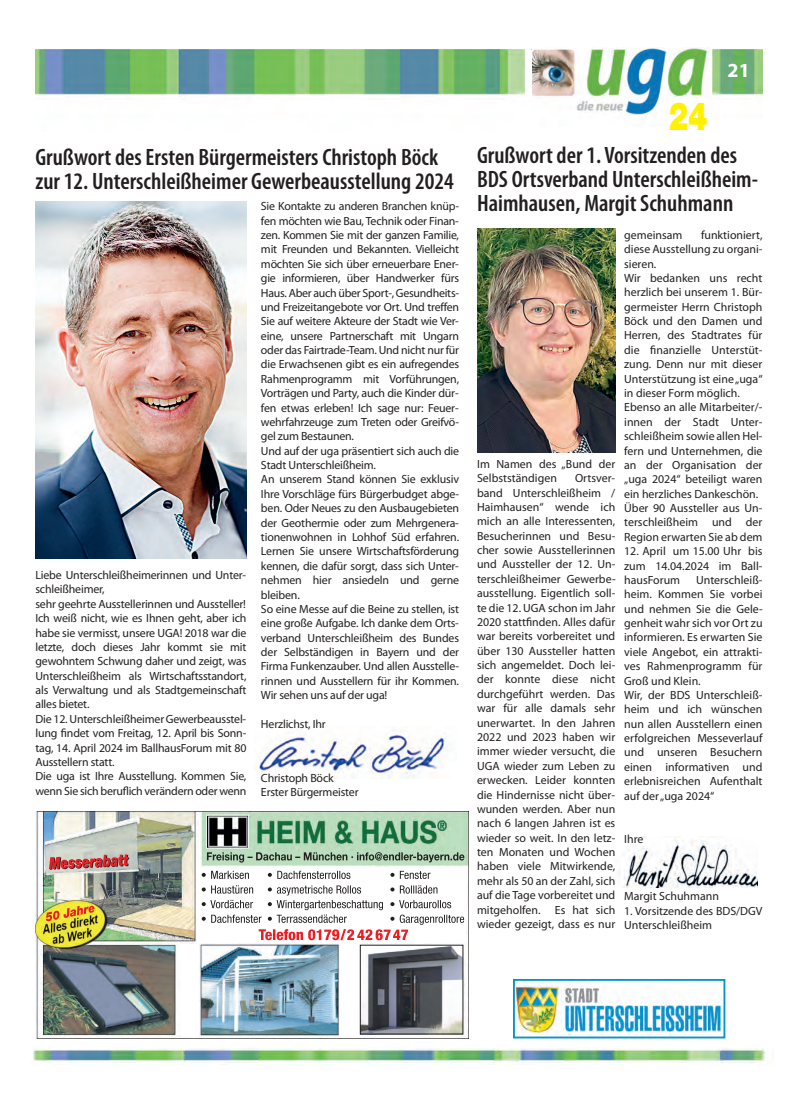
<style>
.page{position:relative;width:798px;height:1117px;background:#fff}
.page>*{position:absolute;margin:0;border:0;box-sizing:border-box;transform-origin:0 0}
.t1{font:900 38.75px "Helvetica Neue";color:#fff101;scale:.75 1}
.t2{font:600 condensed 23.75px/23.8px "Myriad Pro";color:#231f20}
.t3{font:700 20px "Myriad Pro";color:#fff}
.t4{font:11.88px/14.4px "Myriad Pro";letter-spacing:-.015em;color:#231f20}
</style>
<div class="page">
<img style="left:619px;top:836px;width:138px;height:51px">
<img style="left:254px;top:730px;width:196px;height:48px">
<img style="left:35px;top:50px;width:727px;height:49px">
<div style="left:526px;top:50px;width:183px;height:82px;background:#fff"></div>
<img style="left:532px;top:48px;width:177px;height:70px">
<div style="left:669px;top:99px;width:36px;height:33px;background:#fff"></div>
<img style="left:33px;top:1048px;width:733px;height:15px">
<img style="left:35px;top:202px;width:211px;height:356px">
<img style="left:477px;top:229px;width:138px;height:223px">
<img style="left:516px;top:982px;width:206px;height:53px">
<div style="left:513px;top:978px;width:212px;height:60px;border:2px solid #0694cd"></div>
<img style="left:35px;top:811px;width:433px;height:227px">
<img style="left:203px;top:852px;width:262px;height:12px">
<svg style="left:207px;top:851px;width:257px;height:11px;background:#8fa791"></svg>
<svg style="left:46px;top:905px;width:48px;height:16px"></svg>
<svg style="left:181px;top:943px;width:282px;height:92px"></svg>
<div style="left:197px;top:867px;width:268px;height:75px;background:#fff"></div>
<img style="left:199px;top:944px;width:140px;height:91px">
<img style="left:362px;top:946px;width:99px;height:86px">
<svg style="left:49px;top:854px;width:80px;height:15px"></svg>
<svg style="left:201px;top:870px;width:48px;height:8px"></svg>
<svg style="left:268px;top:870px;width:82px;height:8px"></svg>
<svg style="left:390px;top:870px;width:40px;height:8px"></svg>
<svg style="left:201px;top:885px;width:263px;height:55px"></svg>
<h2 class="t2" style="left:35px;top:147px;width:420px">Grußwort des Ersten Bürgermeisters Christoph Böck zur 12. Unterschleißheimer Gewerbeausstellung 2024</h2>
<p class="t4" style="left:35px;top:568px;width:212px">Liebe Unterschleißheimerinnen und Unter&shy;schleißheimer,<br>sehr geehrte Ausstellerinnen und Aussteller!<br>Ich weiß nicht, wie es Ihnen geht, aber ich habe sie vermisst, unsere UGA! 2018 war die letzte, doch dieses Jahr kommt sie mit gewohntem Schwung daher und zeigt, was Unterschleißheim als Wirtschaftsstandort, als Verwaltung und als Stadtgemeinschaft alles bietet.<br>Die 12. Unterschleißheimer Gewerbeausstel&shy;lung findet vom Freitag, 12. April bis Sonn&shy;tag, 14. April 2024 im BallhausForum mit 80<br>Ausstellern statt.<br>Die uga ist Ihre Ausstellung. Kommen Sie, wenn Sie sich beruflich verändern oder wenn</p>
<p class="t4" style="left:261px;top:200px;width:200px">Sie Kontakte zu anderen Branchen knüp&shy;fen möchten wie Bau, Technik oder Finan&shy;zen. Kommen Sie mit der ganzen Familie, mit Freunden und Bekannten. Vielleicht möchten Sie sich über erneuerbare Ener&shy;gie informieren, über Handwerker fürs Haus. Aber auch über Sport-, Gesundheits&shy;und Freizeitangebote vor Ort. Und treffen Sie auf weitere Akteure der Stadt wie Ver&shy;eine, unsere Partnerschaft mit Ungarn oder das Fairtrade-Team. Und nicht nur für die Erwachsenen gibt es ein aufregendes Rahmenprogramm mit Vorführungen, Vorträgen und Party, auch die Kinder dür&shy;fen etwas erleben! Ich sage nur: Feuer&shy;wehrfahrzeuge zum Treten oder Greifvö&shy;gel zum Bestaunen.<br>Und auf der uga präsentiert sich auch die Stadt Unterschleißheim.<br>An unserem Stand können Sie exklusiv Ihre Vorschläge fürs Bürgerbudget abge&shy;ben. Oder Neues zu den Ausbaugebieten der Geothermie oder zum Mehrgenera&shy;tionenwohnen in Lohhof Süd erfahren.<br>Lernen Sie unsere Wirtschaftsförderung kennen, die dafür sorgt, dass sich Unter&shy;nehmen hier ansiedeln und gerne bleiben.<br>So eine Messe auf die Beine zu stellen, ist eine große Aufgabe. Ich danke dem Orts&shy;verband Unterschleißheim des Bundes der Selbständigen in Bayern und der Firma Funkenzauber. Und allen Ausstelle&shy;rinnen und Ausstellern für ihr Kommen.<br>Wir sehen uns auf der uga!</p>
<p class="t4" style="left:261px;top:717px;width:66px">Herzlichst, Ihr</p>
<p class="t4" style="left:261px;top:771px;width:99px">Christoph Böck<br>Erster Bürgermeister</p>
<h1 class="t1" style="left:668px;top:102px;width:53px">24</h1>
<h3 class="t3" style="left:727px;top:63px;width:24px">21</h3>
<h2 class="t2" style="left:477px;top:145px;width:282px">Grußwort der 1. Vorsitzenden des<br>BDS Ortsverband Unterschleißheim-<br>Haimhausen, Margit Schuhmann</h2>
<p class="t4" style="left:477px;top:457px;width:140px">Im Namen des „Bund der<br>Selbstständigen</p>
<p class="t4" style="left:477px;top:472px;width:140px;text-align:justify;text-indent:98px">Ortsver&shy;band Unterschleißheim / Haimhausen“ wende ich mich an alle Interessenten, Besucherinnen und Besu&shy;cher sowie Ausstellerinnen und Aussteller der 12. Un - terschleißheimer Gewerbe&shy;ausstellung. Eigentlich soll - te die 12. UGA schon im Jahr 2020 stattfinden. Alles dafür war bereits vorbereitet und über 130 Aussteller hatten sich angemeldet. Doch lei&shy;der konnte diese nicht durchgeführt werden. Das war für alle damals sehr unerwartet. In den Jahren 2022 und 2023 haben wir immer wieder versucht, die UGA wieder zum Leben zu erwecken. Leider konnten die Hindernisse nicht über&shy;wunden werden. Aber nun nach 6 langen Jahren ist es wieder so weit. In den letz&shy;ten Monaten und Wochen haben viele Mitwirkende, mehr als 50 an der Zahl, sich auf die Tage vorbereitet und mitgeholfen. Es hat sich wieder gezeigt, dass es nur</p>
<p class="t4" style="left:624px;top:228px;width:140px;text-indent:77px">funktioniert, diese Ausstellung zu organi&shy;sieren.<br>Wir bedanken uns recht herzlich bei unserem 1. Bür&shy;germeister Herrn Christoph<br>Böck und den Damen und<br>Herren, des Stadtrates für die finanzielle Unterstüt&shy;zung. Denn nur mit dieser<br>Unterstützung ist eine „uga“ in dieser Form möglich.<br>Ebenso an alle Mit ar bei ter/- innen der Stadt Unter&shy;schleißheim sowie allen Hel&shy;fern und Unternehmen, die an der Organisation der „uga 2024“ beteiligt waren ein herzliches Dankeschön.<br>Über 90 Aussteller aus Un - terschleißheim und der<br>Region erwarten Sie ab dem</p>
<p class="t4" style="left:624px;top:545px;width:140px;text-align:justify">12. April um 15.00 Uhr bis zum 14.04.2024 im Ball&shy;hausForum</p>
<p class="t4" style="left:624px;top:228px;width:60px">gemeinsam</p>
<p class="t4" style="left:624px;top:573px;width:140px;text-indent:72px">Unterschleiß&shy;heim. Kommen Sie vorbei und nehmen Sie die Gele&shy;genheit wahr sich vor Ort zu informieren. Es erwarten Sie viele Angebot, ein attrakti&shy;ves Rahmenprogramm für<br>Groß und Klein.<br>Wir, der BDS Unterschleiß&shy;heim und ich wünschen nun allen Ausstellern einen erfolgreichen Messeverlauf und unseren Besuchern einen informativen und erlebnisreichen Aufenthalt auf der „uga 2024“</p>
<p class="t4" style="left:624px;top:832px;width:21px">Ihre</p>
<p class="t4" style="left:624px;top:889px;width:96px">Margit Schuhmann</p>
<p class="t4" style="left:624px;top:904px;width:140px">1. Vorsitzende des BDS/DGV<br>Unterschleißheim</p>
</div>
